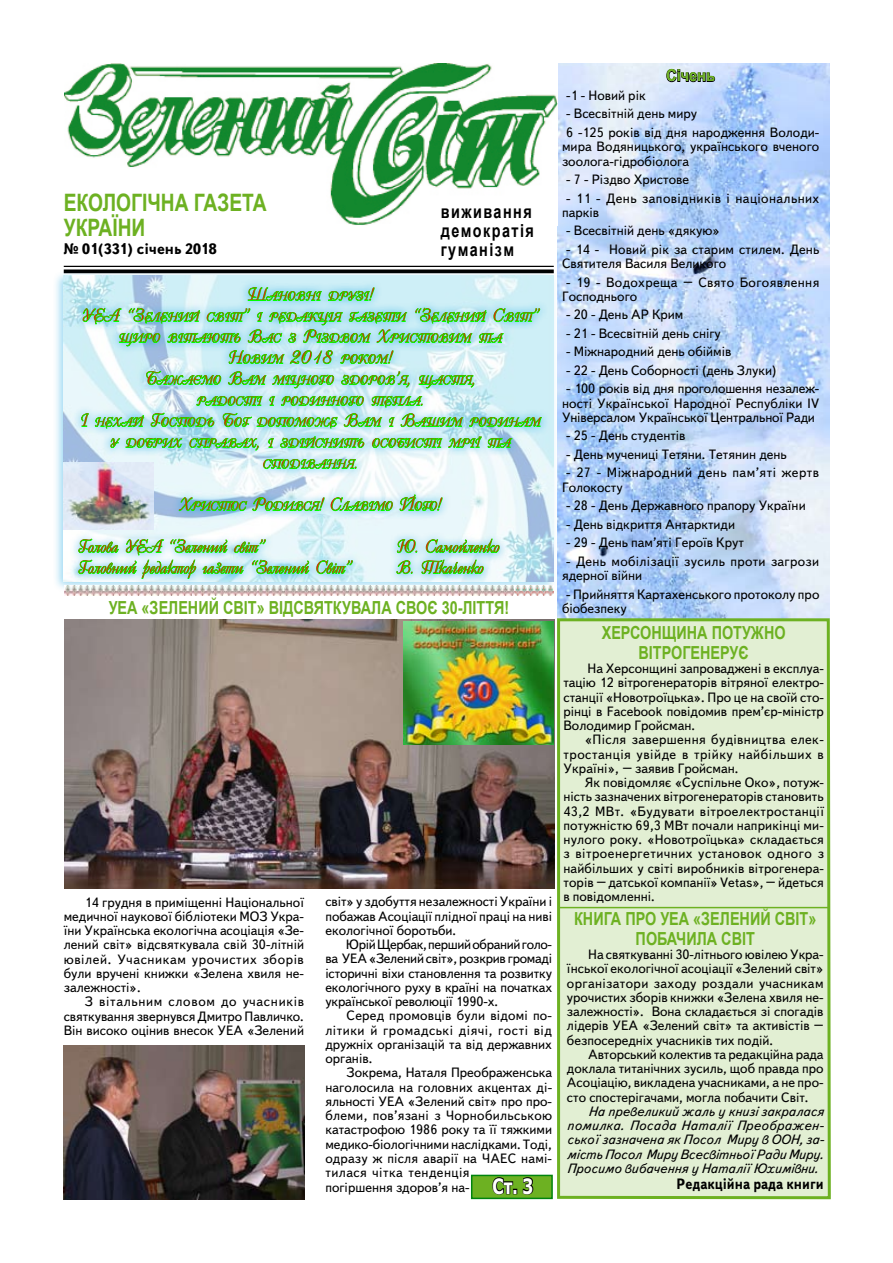
<style>
.page{position:relative;width:893px;height:1263px;background:#fff}
.page>*{position:absolute;margin:0;border:0;box-sizing:border-box;transform-origin:0 0}
.t1{font:700 24px/25.5px "Arial";color:#6db122;scale:.8 1}
.t2{font:700 21px "Tahoma";color:#fff;scale:.8 1}
.t3{font:700 18px "Arial";color:#6db122;scale:.8 1}
.t4{font:18px "Decor";color:#f00;scale:1.1 1}
.t5{font:700 18px/18.8px "Arial";letter-spacing:.1em;color:#000;text-align:justify;scale:.8 1}
.t6{font:700 16.5px "Arial";letter-spacing:-.01em;color:#6db122;scale:.9 1}
.t7{font:700 15px "Text Book C";color:#000;scale:.9 1}
.t8{font:700 15px "Text Book C";color:#000}
.t9{font:13.5px/14.2px "Text Book C";color:#000;text-align:justify}
.t10{font:italic 13.5px/14.2px "Text Book C";color:#000;text-align:justify}
.t11{font:13.5px/14.2px "Text Book C";letter-spacing:.03em;color:#000}
.t12{font:13.5px/14.2px "Text Book C";letter-spacing:.025em;color:#000}
.t13{font:13.5px/14.2px "Text Book C";letter-spacing:.035em;color:#000}
.t14{font:12.6px/21px "Decor";letter-spacing:.03em;color:#f00;text-align:center;scale:1.1 1}
.t15{font:12.6px "Decor";color:#f00;scale:1.1 1}
.s1{font-size:18px}
</style>
<div class="page">
<img style="left:557px;top:64px;width:272px;height:553px">
<div style="left:557px;top:617px;width:274px;height:583px;background:#e2efd3"></div>
<img style="left:64px;top:64px;width:494px;height:161px">
<hr style="left:64px;top:266px;width:490px;height:1px;background:#000">
<hr style="left:64px;top:269px;width:490px;height:4px;background:#818181">
<hr style="left:560px;top:907px;width:269px;height:1px;background:#6db122">
<div style="left:471px;top:1175px;width:82px;height:24px;background:#6db122;border:2px solid #00840e"></div>
<svg style="left:491px;top:1176px;width:43px;height:19px"></svg>
<svg style="left:56px;top:270px;width:505px;height:325px;background:#d1e7f1"></svg>
<div style="left:68px;top:278px;width:521px;height:324px;background:#009ee0;opacity:.96"></div>
<svg style="left:82px;top:265px;width:459px;height:124px;background:#a2e2c8"></svg>
<svg style="left:81px;top:413px;width:8px;height:14px"></svg>
<svg style="left:95px;top:395px;width:447px;height:74px;background:#a2edc5"></svg>
<svg style="left:78px;top:482px;width:422px;height:104px;background:#bbf0d7"></svg>
<img style="left:64px;top:462px;width:89px;height:67px">
<img style="left:65px;top:586px;width:489px;height:9px">
<img style="left:64px;top:620px;width:491px;height:269px">
<img style="left:64px;top:1045px;width:240px;height:154px">
<img style="left:403px;top:622px;width:150px;height:123px">
<svg style="left:666px;top:69px;width:49px;height:13px"></svg>
<h1 class="t1" style="left:64px;top:190px;width:255px">ЕКОЛОГІЧНА ГАЗЕТА<br>УКРАЇНИ</h1>
<p class="t8" style="left:64px;top:240px;width:155px">№ 01(331) січень 2018</p>
<h3 class="t5" style="left:441px;top:203px;width:118px">виживання демократія гуманізм</h3>
<p class="t14" style="left:80px;top:286px;width:420px"><span class="s1">Ш</span>ановні друзі<span class="s1">!<br>УЕА “З</span>елений світ<span class="s1">”</span> і редакція газети <span class="s1">“З</span>елений <span class="s1">С</span>віт<span class="s1">” </span>щиро вітають <span class="s1">В</span>ас з <span class="s1">Р</span>іздвом <span class="s1">Х</span>ристовим та<br><span class="s1">Н</span>овим <span class="s1">2018</span> роком<span class="s1">!<br>Б</span>ажаємо <span class="s1">В</span>ам міцного здоров<span class="s1">’</span>я<span class="s1">,</span> щастя<span class="s1">,<br></span>радості і родинного тепла<span class="s1">.<br>І</span> нехай <span class="s1">Г</span>осподь <span class="s1">Б</span>ог допоможе <span class="s1">В</span>ам і <span class="s1">В</span>ашим родинам у добрих справах<span class="s1">,</span> і здійснить особисті мрії та сподівання<span class="s1">.</span></p>
<p class="t15" style="left:179px;top:499px;width:240px"><span class="s1">Х</span>ристос <span class="s1">Р</span>одився<span class="s1">! С</span>лавімо <span class="s1">Й</span>ого<span class="s1">!</span></p>
<h3 class="t4" style="left:78px;top:536px;width:171px">Голова УЕА “Зелений світ”</h3>
<h3 class="t4" style="left:397px;top:536px;width:95px">Ю. Самойленко</h3>
<h3 class="t4" style="left:78px;top:557px;width:250px">Головний редактор газети “Зелений Світ”</h3>
<h3 class="t4" style="left:397px;top:557px;width:80px">В. Ткаченко</h3>
<h3 class="t3" style="left:109px;top:596px;width:76px">УЕА «Зелени</h3>
<h3 class="t3" style="left:209px;top:596px;width:204px">й світ» відсвяткувала</h3>
<h3 class="t3" style="left:396px;top:596px;width:95px">своє 30-літт</h3>
<h3 class="t3" style="left:494px;top:596px;width:20px">я!</h3>
<p class="t9" style="left:64px;top:895px;width:242px;text-indent:21px">14 грудня в приміщенні Національної медичної наукової бібліотеки МОЗ Укра&shy;їни Українська екологічна асоціація «Зе&shy;лений світ» відсвяткувала свій 30-літній ювілей. Учасникам урочистих зборів були вручені книжки «Зелена хвиля не&shy;залежності».</p>
<p class="t9" style="left:64px;top:995px;width:242px;text-indent:21px">З вітальним словом до учасників святкування звернувся Дмитро Павличко.<br>Він високо оцінив внесок УЕА «Зелений</p>
<p class="t9" style="left:325px;top:895px;width:228px">світ» у здобуття незалежності України і побажав Асоціації плідної праці на ниві екологічної боротьби.</p>
<p class="t9" style="left:325px;top:937px;width:228px;text-indent:21px">Юрій Щербак, перший обраний голо&shy;ва УЕА «Зелений світ», розкрив громаді історичні віхи становлення та розвитку екологічного руху в країні на початках української революції 1990-х.</p>
<p class="t9" style="left:325px;top:1009px;width:228px;text-indent:21px">Серед промовців були відомі по&shy;літики й громадські діячі, гості від дружніх організацій та від державних органів.</p>
<p class="t9" style="left:325px;top:1066px;width:228px;text-align:left;text-indent:21px">Зокрема, Наталя Преображенська наголосила на головних акцентах ді&shy;яльності УЕА «Зелений світ» про про&shy;блеми, пов’язані з Чорнобильською катастрофою 1986 року та її тяжкими медико-біологічними наслідками. Тоді, одразу ж після аварії на ЧАЕС намі&shy;тилася чітка тенденція<br>погіршення здоров’я на-</p>
<h2 class="t2" style="left:492px;top:1171px;width:53px">Ст. 3</h2>
<p class="t6" style="left:666px;top:65px;width:56px">Січень</p>
<p class="t9" style="left:566px;top:88px;width:81px">-1 - Новий рік</p>
<p class="t9" style="left:566px;top:105px;width:255px;line-height:18.5px">- Всесвітній день миру<br>6 -125 років від дня народження Володи-</p>
<p class="t9" style="left:562px;top:140px;width:259px">мира Водяницького, українського вченого зоолога-гідробіолога</p>
<p class="t9" style="left:566px;top:172px;width:124px">- 7 - Різдво Христове</p>
<p class="t11" style="left:562px;top:191px;width:259px;text-indent:4px">- 11 - День заповідників і національних парків</p>
<p class="t9" style="left:566px;top:224px;width:155px">- Всесвітній день «дякую»</p>
<p class="t9" style="left:562px;top:242px;width:259px;text-indent:4px">- 14 - Новий рік за старим стилем. День<br>Святителя Василя Великого</p>
<p class="t11" style="left:562px;top:275px;width:259px;text-indent:4px">- 19 - Водохреща – Свято Богоявлення<br>Господнього</p>
<p class="t9" style="left:566px;top:308px;width:119px">- 20 - День АР Крим</p>
<p class="t9" style="left:566px;top:326px;width:156px">- 21 - Всесвітній день снігу</p>
<p class="t9" style="left:566px;top:345px;width:167px">- Міжнародний день обіймів</p>
<p class="t9" style="left:566px;top:363px;width:212px">- 22 - День Соборності (день Злуки)</p>
<p class="t9" style="left:562px;top:382px;width:259px;text-align:center">- 100 років від дня проголошення незалеж&shy;ності Української Народної Республіки ІV<br>Універсалом Української Центральної Ради</p>
<p class="t9" style="left:566px;top:429px;width:121px">- 25 - День студентів</p>
<p class="t9" style="left:566px;top:447px;width:222px">- День мучениці Тетяни. Тетянин день</p>
<p class="t13" style="left:562px;top:466px;width:259px;text-indent:4px">- 27 - Міжнародний день пам’яті жертв<br>Голокосту</p>
<p class="t9" style="left:566px;top:499px;width:241px">- 28 - День Державного прапору України</p>
<p class="t9" style="left:566px;top:517px;width:170px">- День відкриття Антарктиди</p>
<p class="t9" style="left:566px;top:536px;width:179px">- 29 - День пам’яті Героїв Крут</p>
<p class="t12" style="left:562px;top:554px;width:259px;text-indent:4px">- День мобілізації зусиль проти загрози ядерної війни</p>
<p class="t9" style="left:562px;top:587px;width:259px;text-indent:4px">- Прийняття Картахенського протоколу про біобезпеку</p>
<h3 class="t3" style="left:602px;top:621px;width:107px">Херсон щина</h3>
<h3 class="t3" style="left:712px;top:621px;width:79px">потужно</h3>
<h3 class="t3" style="left:639px;top:641px;width:26px">вітрогенеру</h3>
<h3 class="t3" style="left:738px;top:641px;width:14px">є</h3>
<p class="t9" style="left:563px;top:661px;width:262px;text-indent:24px">На Херсонщині запроваджені в експлуа&shy;тацію 12 вітрогенераторів вітряної електро&shy;станції «Новотроїцька». Про це на своїй сто&shy;рінці в Facebook повідомив прем’єр-міністр Володимир Гройсман.</p>
<p class="t9" style="left:563px;top:733px;width:262px;text-indent:21px">«Після завершення будівництва елек&shy;тростанція увійде в трійку найбільших в Україні», – заявив Гройсман.</p>
<p class="t9" style="left:563px;top:775px;width:262px;text-indent:21px">Як повідомляє «Суспільне Око», потуж&shy;ність зазначених вітрогенераторів становить 43,2 МВт. «Будувати вітроелектростанції потужністю 69,3 МВт почали наприкінці ми&shy;нулого року. «Новотроїцька» складається з вітроенергетичних установок одного з найбільших у світі виробників вітрогенера&shy;торів – датської компанії» Vetas», – йдеться в повідомленні.</p>
<h3 class="t3" style="left:574px;top:907px;width:24px">Книга</h3>
<h3 class="t3" style="left:625px;top:907px;width:120px">про УЕА «Зелени</h3>
<h3 class="t3" style="left:760px;top:907px;width:71px">й світ»</h3>
<h3 class="t3" style="left:636px;top:926px;width:53px">побачила</h3>
<h3 class="t3" style="left:721px;top:926px;width:35px">світ</h3>
<p class="t9" style="left:567px;top:947px;width:258px;text-indent:21px">На святкуванні 30-літнього ювілею Укра&shy;їнської екологічної асоціації «Зелений світ» організатори заходу роздали учасникам урочистих зборів книжки «Зелена хвиля не&shy;залежності». Вона складається зі спогадів лідерів УЕА «Зелений світ» та активістів – безпосередніх учасників тих подій.</p>
<p class="t9" style="left:567px;top:1047px;width:258px;text-indent:21px">Авторський колектив та редакційна рада доклала титанічних зусиль, щоб правда про Асоціацію, викладена учасниками, а не про&shy;сто спостерігачами, могла побачити Світ.</p>
<p class="t10" style="left:567px;top:1104px;width:259px;text-indent:21px">На превеликий жаль у книзі закралася помилка. Посада Наталії Преображен&shy;ської зазначена як Посол Миру в ООН, за&shy;мість Посол Миру Всесвітньої Ради Миру.<br>Просимо вибачення у Наталії Юхимівни.</p>
<p class="t7" style="left:677px;top:1175px;width:165px">Редакційна рада книги</p>
</div>
